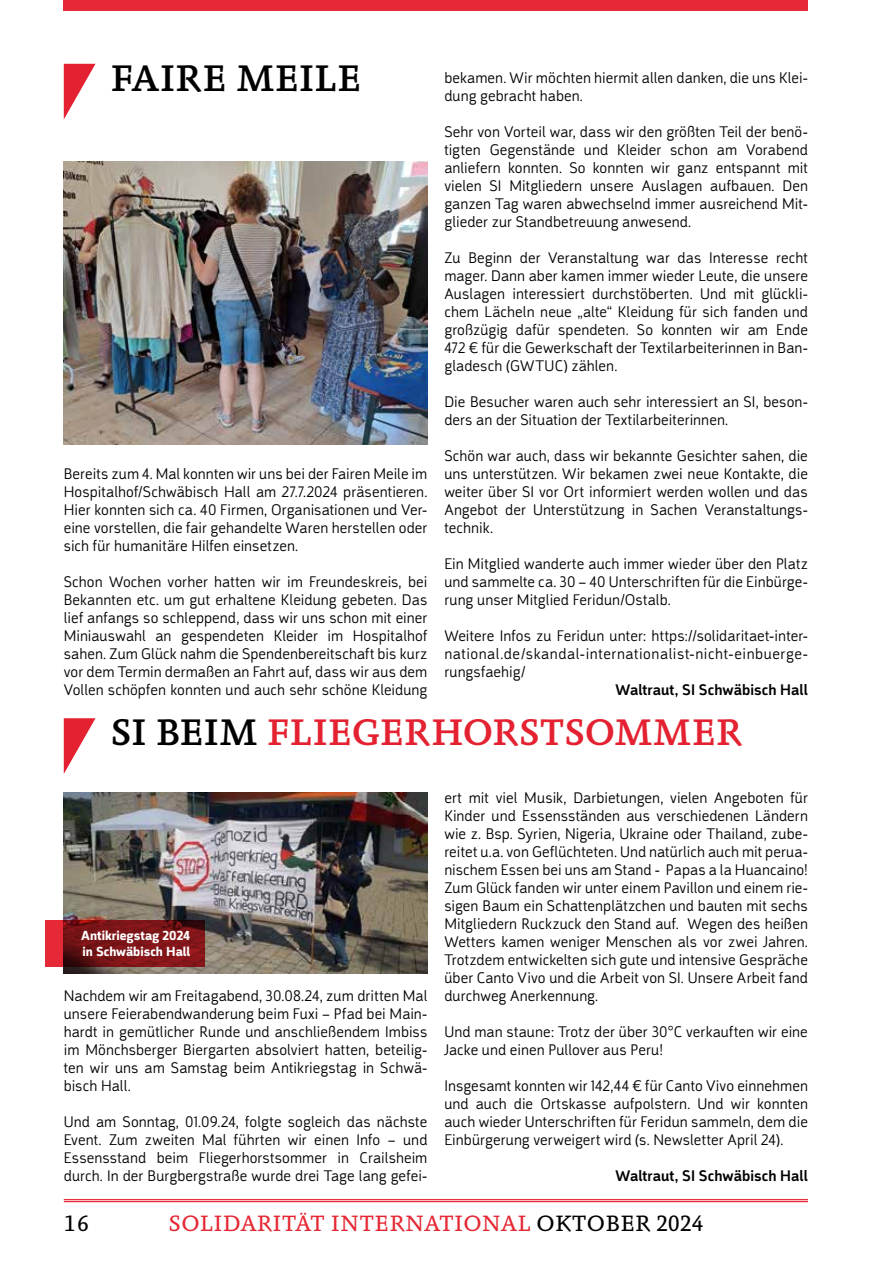
<style>
.page{position:relative;width:893px;height:1263px;background:#fff}
.page>*{position:absolute;margin:0;border:0;box-sizing:border-box;transform-origin:0 0}
.t1{font:500 37.5px "Absara";letter-spacing:-.02em;color:#e42130}
.t2{font:500 37.5px "Absara";letter-spacing:-.005em;color:#000}
.t3{font:22.5px "Absara TF";letter-spacing:.01em;color:#e52834}
.t4{font:22.5px "Absara TF";color:#000}
.t5{font:300 15.75px/18px "Argumentum W01";letter-spacing:.005em;color:#000;text-align:justify}
.t6{font:500 15.75px "Argumentum W01";letter-spacing:.005em;color:#000}
.t7{font:700 13.5px/16.5px "Argumentum W01";color:#fff}
.s1{color:#000}
</style>
<div class="page">
<svg style="left:64px;top:64px;width:32px;height:55px"></svg>
<img style="left:64px;top:162px;width:363px;height:282px">
<svg style="left:64px;top:718px;width:32px;height:56px"></svg>
<img style="left:64px;top:793px;width:363px;height:181px">
<svg style="left:45px;top:920px;width:160px;height:47px"></svg>
<div style="left:64px;top:0;width:744px;height:11px;background:#e52936"></div>
<hr style="left:64px;top:1199px;width:744px;height:1px;background:#e52834">
<hr style="left:64px;top:1201px;width:744px;height:1px;background:#e52834">
<h1 class="t2" style="left:111px;top:56px;width:253px">FAIRE MEILE</h1>
<p class="t5" style="left:444px;top:69px;width:365px">bekamen. Wir möchten hiermit allen danken, die uns Klei&shy;dung gebracht haben.</p>
<p class="t5" style="left:444px;top:123px;width:365px">Sehr von Vorteil war, dass wir den größten Teil der benö&shy;tigten Gegenstände und Kleider schon am Vorabend anliefern konnten. So konnten wir ganz entspannt mit vielen SI Mitgliedern unsere Auslagen aufbauen. Den ganzen Tag waren abwechselnd immer ausreichend Mit&shy;glieder zur Standbetreuung anwesend.</p>
<p class="t5" style="left:444px;top:249px;width:365px">Zu Beginn der Veranstaltung war das Interesse recht mager. Dann aber kamen immer wieder Leute, die unsere Auslagen interessiert durchstöberten. Und mit glückli&shy;chem Lächeln neue „alte“ Kleidung für sich fanden und großzügig dafür spendeten. So konnten wir am Ende 472 € für die Gewerkschaft der Textilarbeiterinnen in Ban&shy;gladesch (GWTUC) zählen.</p>
<p class="t5" style="left:444px;top:393px;width:365px">Die Besucher waren auch sehr interessiert an SI, beson&shy;ders an der Situation der Textilarbeiterinnen.</p>
<p class="t5" style="left:444px;top:447px;width:365px">Schön war auch, dass wir bekannte Gesichter sahen, die uns unterstützen. Wir bekamen zwei neue Kontakte, die weiter über SI vor Ort informiert werden wollen und das Angebot der Unterstützung in Sachen Veranstaltungs&shy;technik.</p>
<p class="t5" style="left:444px;top:555px;width:365px">Ein Mitglied wanderte auch immer wieder über den Platz und sammelte ca. 30 – 40 Unterschriften für die Einbürge&shy;rung unser Mitglied Feridun/Ostalb.</p>
<p class="t5" style="left:444px;top:627px;width:365px">Weitere Infos zu Feridun unter: https://solidaritaet-inter&shy;national.de/skandal-internationalist-nicht-einbuerge&shy;rungsfaehig/</p>
<p class="t6" style="left:615px;top:681px;width:194px">Waltraut, SI Schwäbisch Hall</p>
<h1 class="t1" style="left:111px;top:711px;width:633px"><span class="s1">SI BEIM</span> FLIEGERHORSTSOMMER</h1>
<p class="t5" style="left:64px;top:465px;width:365px">Bereits zum 4. Mal konnten wir uns bei der Fairen Meile im Hospitalhof/Schwäbisch Hall am 27.7.2024 präsentieren.<br>Hier konnten sich ca. 40 Firmen, Organisationen und Ver&shy;eine vorstellen, die fair gehandelte Waren herstellen oder sich für humanitäre Hilfen einsetzen.</p>
<p class="t5" style="left:64px;top:573px;width:365px">Schon Wochen vorher hatten wir im Freundeskreis, bei Bekannten etc. um gut erhaltene Kleidung gebeten. Das lief anfangs so schleppend, dass wir uns schon mit einer Miniauswahl an gespendeten Kleider im Hospitalhof sahen. Zum Glück nahm die Spendenbereitschaft bis kurz vor dem Termin dermaßen an Fahrt auf, dass wir aus dem Vollen schöpfen konnten und auch sehr schöne Kleidung</p>
<p class="t7" style="left:81px;top:927px;width:110px">Antikriegstag 2024 in Schwäbisch Hall</p>
<p class="t5" style="left:64px;top:987px;width:365px">Nachdem wir am Freitagabend, 30.08.24, zum dritten Mal unsere Feierabendwanderung beim Fuxi – Pfad bei Main&shy;hardt in gemütlicher Runde und anschließendem Imbiss im Mönchsberger Biergarten absolviert hatten, beteilig&shy;ten wir uns am Samstag beim Antikriegstag in Schwä&shy;bisch Hall.</p>
<p class="t5" style="left:64px;top:1113px;width:365px">Und am Sonntag, 01.09.24, folgte sogleich das nächste Event. Zum zweiten Mal führten wir einen Info – und Essensstand beim Fliegerhorstsommer in Crailsheim durch. In der Burgbergstraße wurde drei Tage lang gefei-</p>
<p class="t5" style="left:444px;top:789px;width:365px">ert mit viel Musik, Darbietungen, vielen Angeboten für Kinder und Essensständen aus verschiedenen Ländern wie z. Bsp. Syrien, Nigeria, Ukraine oder Thailand, zube&shy;reitet u.a. von Geflüchteten. Und natürlich auch mit perua&shy;nischem Essen bei uns am Stand - Papas a la Huancaino!<br>Zum Glück fanden wir unter einem Pavillon und einem rie&shy;sigen Baum ein Schattenplätzchen und bauten mit sechs Mitgliedern Ruckzuck den Stand auf. Wegen des heißen Wetters kamen weniger Menschen als vor zwei Jahren.<br>Trotzdem entwickelten sich gute und intensive Gespräche über Canto Vivo und die Arbeit von SI. Unsere Arbeit fand durchweg Anerkennung.</p>
<p class="t5" style="left:444px;top:1023px;width:365px">Und man staune: Trotz der über 30°C verkauften wir eine<br>Jacke und einen Pullover aus Peru!</p>
<p class="t5" style="left:444px;top:1077px;width:365px">Insgesamt konnten wir 142,44 € für Canto Vivo einnehmen und auch die Ortskasse aufpolstern. Und wir konnten auch wieder Unterschriften für Feridun sammeln, dem die Einbürgerung verweigert wird (s. Newsletter April 24).</p>
<p class="t6" style="left:615px;top:1167px;width:194px">Waltraut, SI Schwäbisch Hall</p>
<h2 class="t4" style="left:64px;top:1210px;width:27px">16</h2>
<h2 class="t3" style="left:169px;top:1210px;width:536px">SOLIDARITÄT INTERNATIONAL <span class="s1">OKTOBER 2024</span></h2>
</div>
